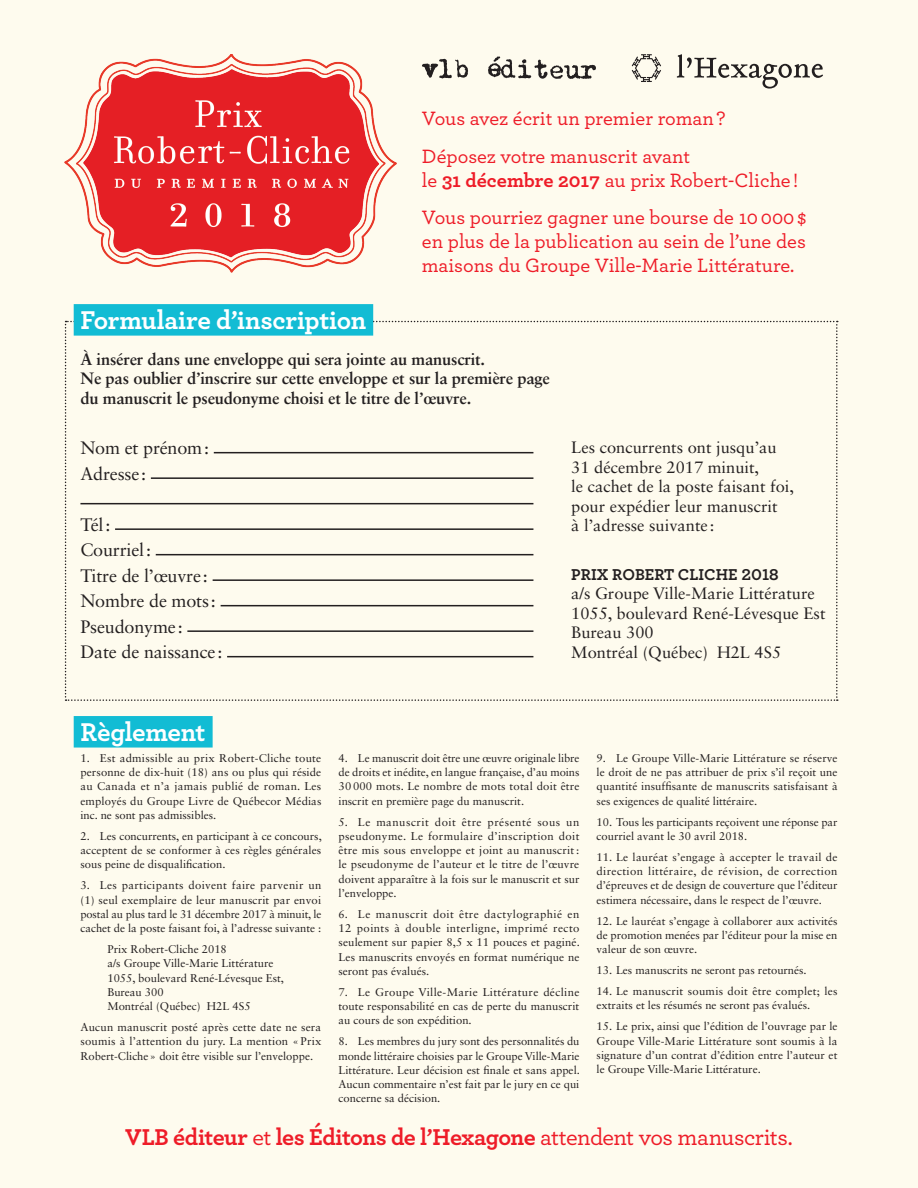
<style>
.page{position:relative;width:918px;height:1188px;background:#fefbee}
.page>*{position:absolute;margin:0;border:0;box-sizing:border-box;transform-origin:0 0}
.t1{font:700 27px "Archer";letter-spacing:-.01em;color:#fff}
.t2{font:700 24px "Archer";letter-spacing:-.02em;color:#ee1c28}
.t3{font:500 20.25px/24px "Archer";color:#ee1c28}
.t4{font:18px "Sabon LT Std";letter-spacing:-.01em;color:#231f20}
.t5{font:16.5px/19.5px "Sabon LT Std";color:#231f20}
.t6{font:700 16.5px/19.5px "Sabon LT Std";letter-spacing:-.01em;color:#231f20}
.reglements_-_sans_nu{font:11.25px/14.2px "Sabon LT Std";color:#231f20;text-align:justify}
.Reglements_-_adresse{font:11.25px/14.2px "Sabon LT Std";color:#231f20}
.s1{font-weight:700}
.s2{font-family:"Archer";font-weight:700}
.s3{font-weight:500}
</style>
<div class="page">
<svg style="left:65px;top:321px;width:773px;height:380px"></svg>
<hr style="left:214px;top:452px;width:319px;height:1px;background:#231f20">
<hr style="left:151px;top:477px;width:382px;height:2px;background:#231f20">
<hr style="left:80px;top:503px;width:453px;height:1px;background:#231f20">
<hr style="left:115px;top:528px;width:418px;height:2px;background:#231f20">
<hr style="left:156px;top:554px;width:377px;height:1px;background:#231f20">
<hr style="left:213px;top:579px;width:320px;height:2px;background:#231f20">
<hr style="left:221px;top:605px;width:312px;height:1px;background:#231f20">
<hr style="left:187px;top:630px;width:346px;height:2px;background:#231f20">
<hr style="left:227px;top:656px;width:306px;height:1px;background:#231f20">
<div style="left:74px;top:304px;width:299px;height:32px;background:#12bcd4"></div>
<div style="left:74px;top:716px;width:139px;height:32px;background:#12bcd4"></div>
<img style="left:65px;top:54px;width:331px;height:218px">
<svg style="left:422px;top:59px;width:46px;height:20px"></svg>
<svg style="left:488px;top:56px;width:108px;height:23px"></svg>
<svg style="left:677px;top:54px;width:146px;height:35px"></svg>
<svg style="left:632px;top:54px;width:29px;height:28px"></svg>
<p class="t1" style="left:80px;top:299px;width:287px">Formulaire d’inscription</p>
<p class="t3" style="left:422px;top:105px;width:305px">Vous avez écrit un premier roman ?</p>
<p class="t3" style="left:422px;top:143px;width:378px">Déposez votre manuscrit avant<br>le <span class="s1">31 décembre 2017</span> au prix Robert-Cliche !</p>
<p class="t3" style="left:422px;top:204px;width:386px;text-align:justify">Vous pourriez gagner une bourse de 10 000 $ en plus de la publication au sein de l’une des maisons du Groupe Ville-Marie Littérature.</p>
<p class="t6" style="left:80px;top:349px;width:471px">À insérer dans une enveloppe qui sera jointe au manuscrit.<br>Ne pas oublier d’inscrire sur cette enveloppe et sur la première page du manuscrit le pseudonyme choisi et le titre de l’œuvre.</p>
<p class="t4" style="left:80px;top:437px;width:130px">Nom et prénom:</p>
<p class="t4" style="left:80px;top:463px;width:67px">Adresse:</p>
<p class="t4" style="left:80px;top:514px;width:31px">Tél:</p>
<p class="t4" style="left:80px;top:539px;width:72px">Courriel:</p>
<p class="t4" style="left:80px;top:565px;width:129px">Titre de l’œuvre:</p>
<p class="t4" style="left:80px;top:590px;width:137px">Nombre de mots:</p>
<p class="t4" style="left:80px;top:616px;width:104px">Pseudonyme:</p>
<p class="t4" style="left:80px;top:641px;width:144px">Date de naissance:</p>
<p class="t5" style="left:571px;top:437px;width:224px">Les concurrents ont jusqu’au<br>31 décembre 2017 minuit,<br>le cachet de la poste faisant foi, pour expédier leur manuscrit<br>à l’adresse suivante :</p>
<p class="t5" style="left:571px;top:564px;width:256px"><span class="s2">PRIX ROBERT CLICHE 2018<br></span>a/s Groupe Ville-Marie Littérature<br>1055, boulevard René-Lévesque Est<br>Bureau 300<br>Montréal (Québec) H2L 4S5</p>
<p class="t1" style="left:80px;top:711px;width:127px">Règlement</p>
<p class="reglements_-_sans_nu" style="left:80px;top:751px;width:243px">1. Est admissible au prix Robert-Cliche toute personne de dix-huit (18) ans ou plus qui réside au Canada et n’a jamais publié de roman. Les employés du Groupe Livre de Québecor Médias inc. ne sont pas admissibles.</p>
<p class="reglements_-_sans_nu" style="left:80px;top:829px;width:243px">2. Les concurrents, en participant à ce concours, acceptent de se conformer à ces règles générales sous peine de disqualification.</p>
<p class="reglements_-_sans_nu" style="left:80px;top:878px;width:242px">3. Les participants doivent faire parvenir un (1) seul exemplaire de leur manuscrit par envoi postal au plus tard le 31 décembre 2017 à minuit, le cachet de la poste faisant foi, à l’adresse suivante :</p>
<p class="Reglements_-_adresse" style="left:107px;top:942px;width:178px">Prix Robert-Cliche 2018<br>a/s Groupe Ville-Marie Littérature<br>1055, boulevard René-Lévesque Est,<br>Bureau 300<br>Montréal (Québec) H2L 4S5</p>
<p class="reglements_-_sans_nu" style="left:80px;top:1020px;width:242px">Aucun manuscrit posté après cette date ne sera soumis à l’attention du jury. La mention « Prix Robert-Cliche» doit être visible sur l’enveloppe.</p>
<p class="reglements_-_sans_nu" style="left:339px;top:751px;width:242px">4. Le manuscrit doit être une œuvre originale libre de droits et inédite, en langue française, d’au moins 30 000 mots. Le nombre de mots total doit être inscrit en première page du manuscrit.</p>
<p class="reglements_-_sans_nu" style="left:339px;top:814px;width:242px">5. Le manuscrit doit être présenté sous un pseudonyme. Le formulaire d’inscription doit être mis sous enveloppe et joint au manuscrit: le pseudonyme de l’auteur et le titre de l’œuvre doivent apparaître à la fois sur le manuscrit et sur l’enveloppe.</p>
<p class="reglements_-_sans_nu" style="left:339px;top:907px;width:243px">6. Le manuscrit doit être dactylographié en 12 points à double interligne, imprimé recto seulement sur papier 8,5 x 11 pouces et paginé.<br>Les manuscrits envoyés en format numérique ne seront pas évalués.</p>
<p class="reglements_-_sans_nu" style="left:339px;top:985px;width:242px">7. Le Groupe Ville-Marie Littérature décline toute responsabilité en cas de perte du manuscrit au cours de son expédition.</p>
<p class="reglements_-_sans_nu" style="left:339px;top:1034px;width:243px">8. Les membres du jury sont des personnalités du monde littéraire choisies par le Groupe Ville-Marie Littérature. Leur décision est finale et sans appel.<br>Aucun commentaire n’est fait par le jury en ce qui concerne sa décision.</p>
<p class="reglements_-_sans_nu" style="left:597px;top:751px;width:243px">9. Le Groupe Ville-Marie Littérature se réserve le droit de ne pas attribuer de prix s’il reçoit une quantité insuffisante de manuscrits satisfaisant à ses exigences de qualité littéraire.</p>
<p class="reglements_-_sans_nu" style="left:597px;top:814px;width:242px">10. Tous les participants reçoivent une réponse par courriel avant le 30 avril 2018.</p>
<p class="reglements_-_sans_nu" style="left:597px;top:850px;width:242px">11. Le lauréat s’engage à accepter le travail de direction littéraire, de révision, de correction d’épreuves et de design de couverture que l’éditeur estimera nécessaire, dans le respect de l’œuvre.</p>
<p class="reglements_-_sans_nu" style="left:597px;top:913px;width:242px">12. Le lauréat s’engage à collaborer aux activités de promotion menées par l’éditeur pour la mise en valeur de son œuvre.</p>
<p class="reglements_-_sans_nu" style="left:597px;top:963px;width:212px">13. Les manuscrits ne seront pas retournés.</p>
<p class="reglements_-_sans_nu" style="left:597px;top:984px;width:242px">14. Le manuscrit soumis doit être complet; les extraits et les résumés ne seront pas évalués.</p>
<p class="reglements_-_sans_nu" style="left:597px;top:1019px;width:242px">15. Le prix, ainsi que l’édition de l’ouvrage par le Groupe Ville-Marie Littérature sont soumis à la signature d’un contrat d’édition entre l’auteur et le Groupe Ville-Marie Littérature.</p>
<p class="t2" style="left:125px;top:1118px;width:669px">VLB éditeur <span class="s3">et</span> les Éditons de l’Hexagone <span class="s3">attendent vos manuscrits.</span></p>
</div>
